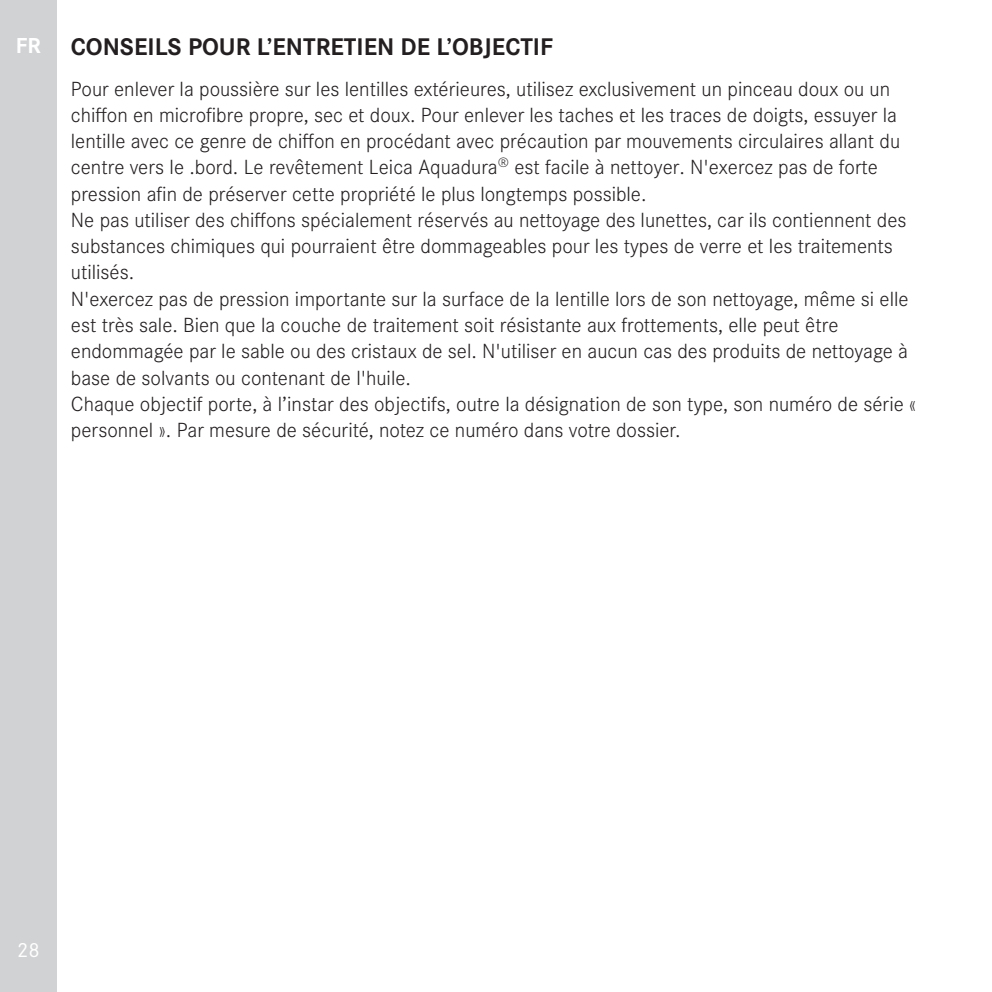
<style>
.page{position:relative;width:992px;height:992px;background:#fff}
.page>*{position:absolute;margin:0;border:0;box-sizing:border-box;transform-origin:0 0}
.t1{font:700 25px "Corporate S";color:#231f20}
.t2{font:700 22.5px "Corporate S";color:#fff}
.t3{font:300 21.25px/26.2px "Corporate S";color:#231f20}
.t4{font:21.25px "Corporate S";color:#fff}
</style>
<div class="page">
<div style="left:0;top:0;width:57px;height:991px;background:#d1d2d4"></div>
<p class="t2" style="left:16px;top:28px;width:26px">FR</p>
<p class="t1" style="left:71px;top:27px;width:483px">CONSEILS POUR L’ENTRETIEN DE L’OBJECTIF</p>
<p class="t3" style="left:71px;top:74px;width:847px">Pour enlever la poussière sur les lentilles extérieures, utilisez exclusivement un pinceau doux ou un chiffon en microfibre propre, sec et doux. Pour enlever les taches et les traces de doigts, essuyer la lentille avec ce genre de chiffon en procédant avec précaution par mouvements circulaires allant du centre vers le .bord. Le revêtement Leica Aquadura<sup>®</sup> est facile à nettoyer. N'exercez pas de forte pression afin de préserver cette propriété le plus longtemps possible.<br>Ne pas utiliser des chiffons spécialement réservés au nettoyage des lunettes, car ils contiennent des substances chimiques qui pourraient être dommageables pour les types de verre et les traitements utilisés.<br>N'exercez pas de pression importante sur la surface de la lentille lors de son nettoyage, même si elle est très sale. Bien que la couche de traitement soit résistante aux frottements, elle peut être endommagée par le sable ou des cristaux de sel. N'utiliser en aucun cas des produits de nettoyage à base de solvants ou contenant de l'huile.<br>Chaque objectif porte, à l’instar des objectifs, outre la désignation de son type, son numéro de série « personnel ». Par mesure de sécurité, notez ce numéro dans votre dossier.</p>
<p class="t4" style="left:17px;top:934px;width:24px">28</p>
</div>
